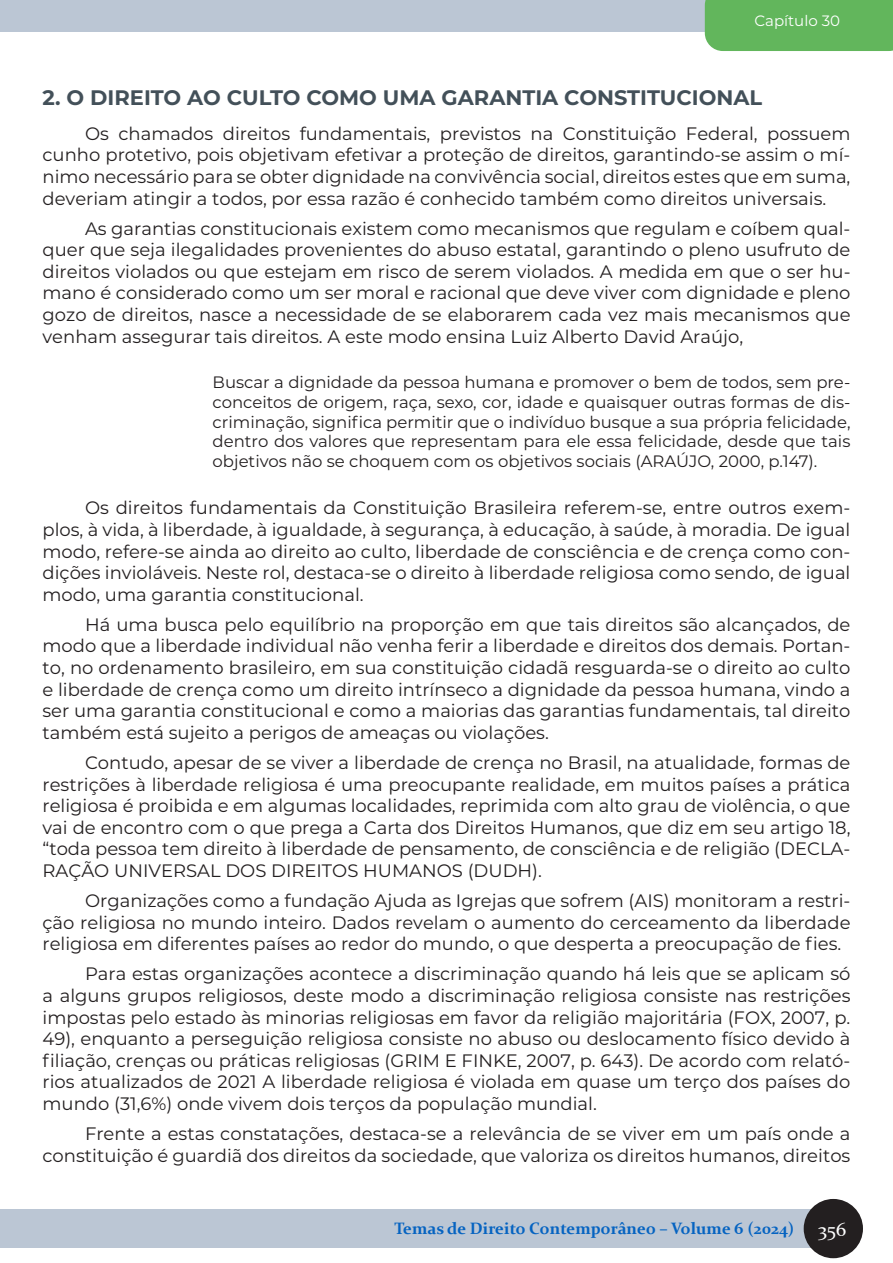
<style>
.page{position:relative;width:893px;height:1263px;background:#fff}
.page>*{position:absolute;margin:0;border:0;box-sizing:border-box;transform-origin:0 0}
.t1{font:700 21px "Montserrat";color:#435059}
.t2{font:18px/21.6px "Montserrat";color:#231f20;text-align:justify}
.t3{font:16.5px/19.8px "Montserrat";color:#231f20;text-align:justify}
.t4{font:700 16.5px "Constantia";color:#0563c1}
.t5{font:15px "Montserrat";color:#fff}
.s1{font-weight:400;font-size:19.5px;color:#fff}
</style>
<div class="page">
<div style="left:0;top:0;width:893px;height:32px;background:#bbc6d4"></div>
<div style="left:705px;top:0;width:188px;height:51px;background:#62b65c"></div>
<div style="left:0;top:1209px;width:815px;height:39px;background:#bbc6d4"></div>
<div style="left:804px;top:1199px;width:59px;height:59px;background:#231f20;border-radius:50%"></div>
<p class="t5" style="left:754px;top:11px;width:87px">Capítulo 30</p>
<p class="t1" style="left:43px;top:83px;width:721px">2. O DIREITO AO CULTO COMO UMA GARANTIA CONSTITUCIONAL</p>
<p class="t2" style="left:43px;top:122px;width:809px;text-indent:43px">Os chamados direitos fundamentais, previstos na Constituição Federal, possuem cunho protetivo, pois objetivam efetivar a proteção de direitos, garantindo-se assim o mí&shy;nimo necessário para se obter dignidade na convivência social, direitos estes que em suma, deveriam atingir a todos, por essa razão é conhecido também como direitos universais.</p>
<p class="t2" style="left:43px;top:217px;width:809px;text-indent:43px">As garantias constitucionais existem como mecanismos que regulam e coíbem qual&shy;quer que seja ilegalidades provenientes do abuso estatal, garantindo o pleno usufruto de direitos violados ou que estejam em risco de serem violados. A medida em que o ser hu&shy;mano é considerado como um ser moral e racional que deve viver com dignidade e pleno gozo de direitos, nasce a necessidade de se elaborarem cada vez mais mecanismos que venham assegurar tais direitos. A este modo ensina Luiz Alberto David Araújo,</p>
<p class="t3" style="left:213px;top:372px;width:639px">Buscar a dignidade da pessoa humana e promover o bem de todos, sem pre&shy;conceitos de origem, raça, sexo, cor, idade e quaisquer outras formas de dis&shy;criminação, significa permitir que o indivíduo busque a sua própria felicidade, dentro dos valores que representam para ele essa felicidade, desde que tais objetivos não se choquem com os objetivos sociais (ARAÚJO, 2000, p.147).</p>
<p class="t2" style="left:43px;top:496px;width:809px;text-indent:43px">Os direitos fundamentais da Constituição Brasileira referem-se, entre outros exem&shy;plos, à vida, à liberdade, à igualdade, à segurança, à educação, à saúde, à moradia. De igual modo, refere-se ainda ao direito ao culto, liberdade de consciência e de crença como con&shy;dições invioláveis. Neste rol, destaca-se o direito à liberdade religiosa como sendo, de igual modo, uma garantia constitucional.</p>
<p class="t2" style="left:43px;top:613px;width:809px;text-indent:43px">Há uma busca pelo equilíbrio na proporção em que tais direitos são alcançados, de modo que a liberdade individual não venha ferir a liberdade e direitos dos demais. Portan&shy;to, no ordenamento brasileiro, em sua constituição cidadã resguarda-se o direito ao culto e liberdade de crença como um direito intrínseco a dignidade da pessoa humana, vindo a ser uma garantia constitucional e como a maiorias das garantias fundamentais, tal direito também está sujeito a perigos de ameaças ou violações.</p>
<p class="t2" style="left:43px;top:751px;width:809px;text-indent:43px">Contudo, apesar de se viver a liberdade de crença no Brasil, na atualidade, formas de restrições à liberdade religiosa é uma preocupante realidade, em muitos países a prática religiosa é proibida e em algumas localidades, reprimida com alto grau de violência, o que vai de encontro com o que prega a Carta dos Direitos Humanos, que diz em seu artigo 18, “toda pessoa tem direito à liberdade de pensamento, de consciência e de religião (DECLA-RAÇÃO UNIVERSAL DOS DIREITOS HUMANOS (DUDH).</p>
<p class="t2" style="left:43px;top:889px;width:809px;text-indent:43px">Organizações como a fundação Ajuda as Igrejas que sofrem (AIS) monitoram a restri&shy;ção religiosa no mundo inteiro. Dados revelam o aumento do cerceamento da liberdade religiosa em diferentes países ao redor do mundo, o que desperta a preocupação de fies.</p>
<p class="t2" style="left:43px;top:962px;width:809px;text-indent:43px">Para estas organizações acontece a discriminação quando há leis que se aplicam só a alguns grupos religiosos, deste modo a discriminação religiosa consiste nas restrições impostas pelo estado às minorias religiosas em favor da religião majoritária (FOX, 2007, p.<br>49), enquanto a perseguição religiosa consiste no abuso ou deslocamento físico devido à filiação, crenças ou práticas religiosas (GRIM E FINKE, 2007, p. 643). De acordo com relató&shy;rios atualizados de 2021 A liberdade religiosa é violada em quase um terço dos países do mundo (31,6%) onde vivem dois terços da população mundial.</p>
<p class="t2" style="left:43px;top:1122px;width:809px;text-align:right">Frente a estas constatações, destaca-se a relevância de se viver em um país onde a constituição é guardiã dos direitos da sociedade, que valoriza os direitos humanos, direitos</p>
<p class="t4" style="left:394px;top:1217px;width:453px">Temas de Direito Contemporâneo – Volume 6 (2024) <span class="s1">356</span></p>
</div>
